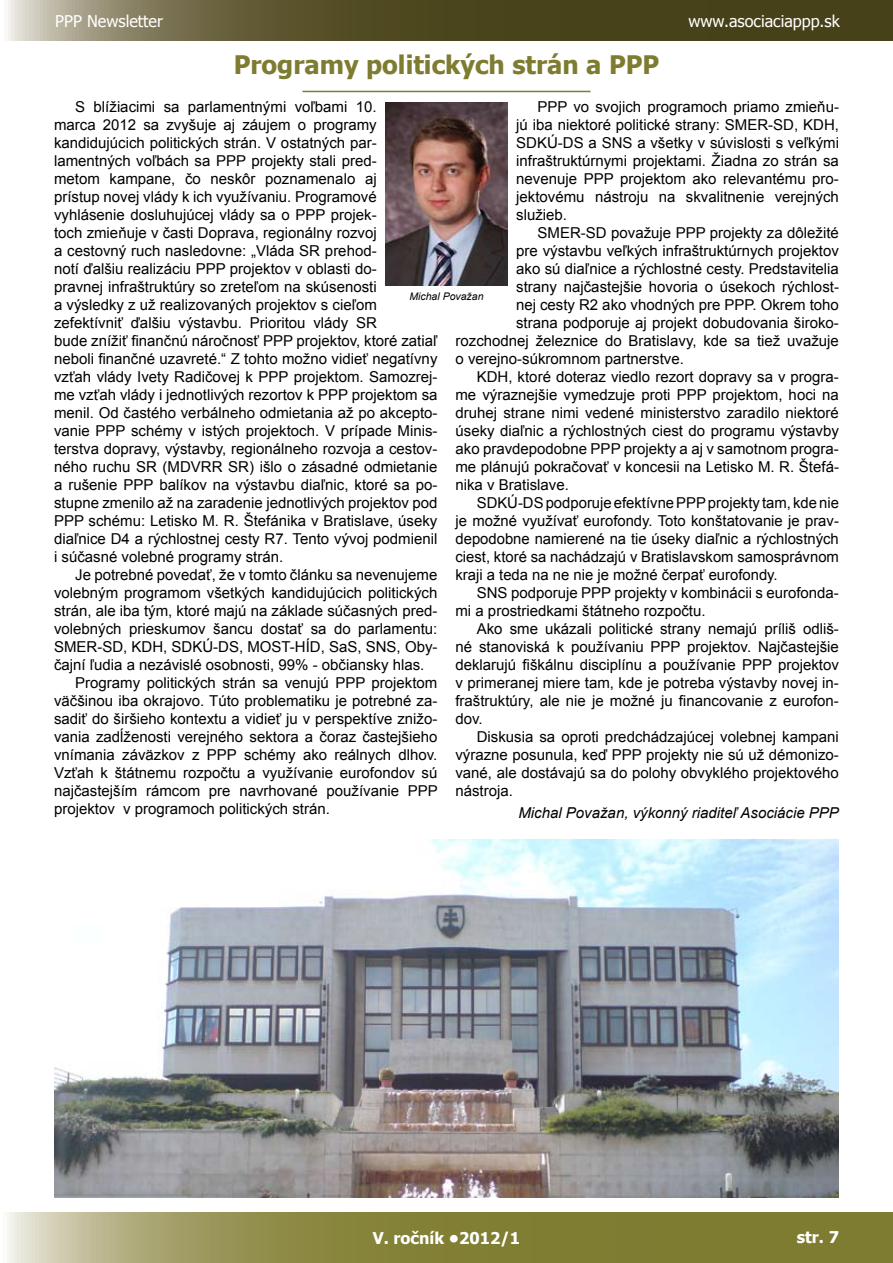
<style>
.page{position:relative;width:893px;height:1263px;background:#fff}
.page>*{position:absolute;margin:0;border:0;box-sizing:border-box;transform-origin:0 0}
.t1{font:700 25.5px "Tahoma";color:#7e7c31}
.t2{font:16.2px "Tahoma";color:#fff}
.t3{font:700 16.2px "Tahoma";color:#fff}
.t4{font:15px/18px "Arial";color:#000}
.t5{font:italic 15px "Arial";color:#000}
.t6{font:italic 10.5px "Arial";color:#000}
</style>
<div class="page">
<svg style="left:7px;top:1213px;width:886px;height:50px;background:#908d4c"></svg>
<svg style="left:8px;top:0;width:885px;height:40px;background:#5f5935"></svg>
<hr style="left:302px;top:91px;width:288px;height:1px;background:#7e7c31">
<img style="left:385px;top:102px;width:123px;height:184px">
<img style="left:54px;top:840px;width:785px;height:358px">
<p class="t2" style="left:55px;top:10px;width:109px">PPP Newsletter</p>
<p class="t2" style="left:689px;top:10px;width:153px">www.asociaciappp.sk</p>
<h1 class="t1" style="left:234px;top:46px;width:427px">Programy politických strán a PPP</h1>
<p class="t4" style="left:54px;top:98px;width:385px;text-indent:21px">S blížiacimi sa parlamentnými voľbami 10.<br>marca 2012 sa zvyšuje aj záujem o programy kandidujúcich politických strán. V ostatných par&shy;lamentných voľbách sa PPP projekty stali pred-<br>metom kampane, čo neskôr poznamenalo aj<br>prístup novej vlády k ich využívaniu. Programové vyhlásenie dosluhujúcej vlády sa o PPP projek-<br>toch zmieňuje v časti Doprava, regionálny rozvoj<br>a cestovný ruch nasledovne: „Vláda SR prehod-<br>notí ďalšiu realizáciu PPP projektov v oblasti do-<br>pravnej infraštruktúry so zreteľom na skúsenosti<br>a výsledky z už realizovaných projektov s cieľom zefektívniť ďalšiu výstavbu. Prioritou vlády SR<br>bude znížiť finančnú náročnosť PPP projektov, ktoré zatiaľ neboli finančné uzavreté.“ Z tohto možno vidieť negatívny vzťah vlády Ivety Radičovej k PPP projektom. Samozrej&shy;me vzťah vlády i jednotlivých rezortov k PPP projektom sa menil. Od častého verbálneho odmietania až po akcepto&shy;vanie PPP schémy v istých projektoch. V prípade Minis&shy;terstva dopravy, výstavby, regionálneho rozvoja a cestov&shy;ného ruchu SR (MDVRR SR) išlo o zásadné odmietanie a rušenie PPP balíkov na výstavbu diaľnic, ktoré sa po&shy;stupne zmenilo až na zaradenie jednotlivých projektov pod PPP schému: Letisko M. R. Štefánika v Bratislave, úseky diaľnice D4 a rýchlostnej cesty R7. Tento vývoj podmienil i súčasné volebné programy strán.</p>
<p class="t4" style="left:75px;top:566px;width:364px">Je potrebné povedať, že v tomto článku sa nevenujeme</p>
<p class="t4" style="left:54px;top:584px;width:385px">volebným programom všetkých kandidujúcich politických</p>
<p class="t4" style="left:54px;top:602px;width:385px">strán, ale iba tým, ktoré majú na základe súčasných pred-</p>
<p class="t4" style="left:54px;top:620px;width:385px">volebných prieskumov šancu dostať sa do parlamentu:</p>
<p class="t4" style="left:54px;top:638px;width:385px">SMER-SD, KDH, SDKÚ-DS, MOST-HÍD, SaS, SNS, Oby-</p>
<p class="t4" style="left:54px;top:656px;width:372px">čajní ľudia a nezávislé osobnosti, 99% - občiansky hlas.</p>
<p class="t4" style="left:75px;top:674px;width:364px">Programy politických strán sa venujú PPP projektom</p>
<p class="t4" style="left:54px;top:692px;width:385px">väčšinou iba okrajovo. Túto problematiku je potrebné za-</p>
<p class="t4" style="left:54px;top:710px;width:385px">sadiť do širšieho kontextu a vidieť ju v perspektíve znižo-</p>
<p class="t4" style="left:54px;top:728px;width:385px">vania zadĺženosti verejného sektora a čoraz častejšieho</p>
<p class="t4" style="left:54px;top:746px;width:385px">vnímania záväzkov z PPP schémy ako reálnych dlhov.</p>
<p class="t4" style="left:54px;top:764px;width:385px">Vzťah k štátnemu rozpočtu a využívanie eurofondov sú</p>
<p class="t4" style="left:54px;top:782px;width:385px">najčastejším rámcom pre navrhované používanie PPP</p>
<p class="t4" style="left:54px;top:800px;width:277px">projektov v programoch politických strán.</p>
<p class="t4" style="left:516px;top:98px;width:324px;text-align:justify;text-indent:21px">PPP vo svojich programoch priamo zmieňu&shy;jú iba niektoré politické strany: SMER-SD, KDH, SDKÚ-DS a SNS a všetky v súvislosti s veľkými infraštruktúrnymi projektami. Žiadna zo strán sa nevenuje PPP projektom ako relevantému pro&shy;jektovému nástroju na skvalitnenie verejných služieb.</p>
<p class="t4" style="left:537px;top:224px;width:303px">SMER-SD považuje PPP projekty za dôležité</p>
<p class="t4" style="left:516px;top:242px;width:324px">pre výstavbu veľkých infraštruktúrnych projektov</p>
<p class="t4" style="left:516px;top:260px;width:324px">ako sú diaľnice a rýchlostné cesty. Predstavitelia</p>
<p class="t4" style="left:516px;top:278px;width:324px">strany najčastejšie hovoria o úsekoch rýchlost-</p>
<p class="t4" style="left:516px;top:296px;width:324px">nej cesty R2 ako vhodných pre PPP. Okrem toho</p>
<p class="t4" style="left:516px;top:314px;width:324px">strana podporuje aj projekt dobudovania široko-</p>
<p class="t4" style="left:455px;top:332px;width:385px">rozchodnej železnice do Bratislavy, kde sa tiež uvažuje</p>
<p class="t4" style="left:455px;top:350px;width:230px">o verejno-súkromnom partnerstve.</p>
<p class="t4" style="left:477px;top:368px;width:364px">KDH, ktoré doteraz viedlo rezort dopravy sa v progra-</p>
<p class="t4" style="left:455px;top:386px;width:385px">me výraznejšie vymedzuje proti PPP projektom, hoci na</p>
<p class="t4" style="left:455px;top:404px;width:385px">druhej strane nimi vedené ministerstvo zaradilo niektoré</p>
<p class="t4" style="left:455px;top:422px;width:385px">úseky diaľnic a rýchlostných ciest do programu výstavby</p>
<p class="t4" style="left:455px;top:440px;width:385px">ako pravdepodobne PPP projekty a aj v samotnom progra-</p>
<p class="t4" style="left:455px;top:458px;width:385px">me plánujú pokračovať v koncesii na Letisko M. R. Štefá-</p>
<p class="t4" style="left:455px;top:476px;width:115px">nika v Bratislave.</p>
<p class="t4" style="left:477px;top:494px;width:364px">SDKÚ-DS podporuje efektívne PPP projekty tam, kde nie</p>
<p class="t4" style="left:455px;top:512px;width:385px">je možné využívať eurofondy. Toto konštatovanie je prav-</p>
<p class="t4" style="left:455px;top:530px;width:385px">depodobne namierené na tie úseky diaľnic a rýchlostných</p>
<p class="t4" style="left:455px;top:548px;width:385px">ciest, ktoré sa nachádzajú v Bratislavskom samosprávnom</p>
<p class="t4" style="left:455px;top:566px;width:324px">kraji a teda na ne nie je možné čerpať eurofondy.</p>
<p class="t4" style="left:477px;top:584px;width:364px">SNS podporuje PPP projekty v kombinácii s eurofonda-</p>
<p class="t4" style="left:455px;top:602px;width:252px">mi a prostriedkami štátneho rozpočtu.</p>
<p class="t4" style="left:477px;top:620px;width:364px">Ako sme ukázali politické strany nemajú príliš odliš-</p>
<p class="t4" style="left:455px;top:638px;width:385px">né stanoviská k používaniu PPP projektov. Najčastejšie</p>
<p class="t4" style="left:455px;top:656px;width:385px">deklarujú fiškálnu disciplínu a používanie PPP projektov</p>
<p class="t4" style="left:455px;top:674px;width:385px">v primeranej miere tam, kde je potreba výstavby novej in-</p>
<p class="t4" style="left:455px;top:692px;width:385px">fraštruktúry, ale nie je možné ju financovanie z eurofon-</p>
<p class="t4" style="left:455px;top:710px;width:29px">dov.</p>
<p class="t4" style="left:477px;top:728px;width:364px">Diskusia sa oproti predchádzajúcej volebnej kampani</p>
<p class="t4" style="left:455px;top:746px;width:385px">výrazne posunula, keď PPP projekty nie sú už démonizo-</p>
<p class="t4" style="left:455px;top:764px;width:385px">vané, ale dostávajú sa do polohy obvyklého projektového</p>
<p class="t4" style="left:455px;top:782px;width:59px">nástroja.</p>
<p class="t5" style="left:518px;top:803px;width:322px">Michal Považan, výkonný riaditeľ Asociácie PPP</p>
<p class="t6" style="left:409px;top:290px;width:76px">Michal Považan</p>
<p class="t3" style="left:373px;top:1227px;width:149px">V. ročník •2012/1</p>
<p class="t3" style="left:797px;top:1226px;width:44px">str. 7</p>
</div>
